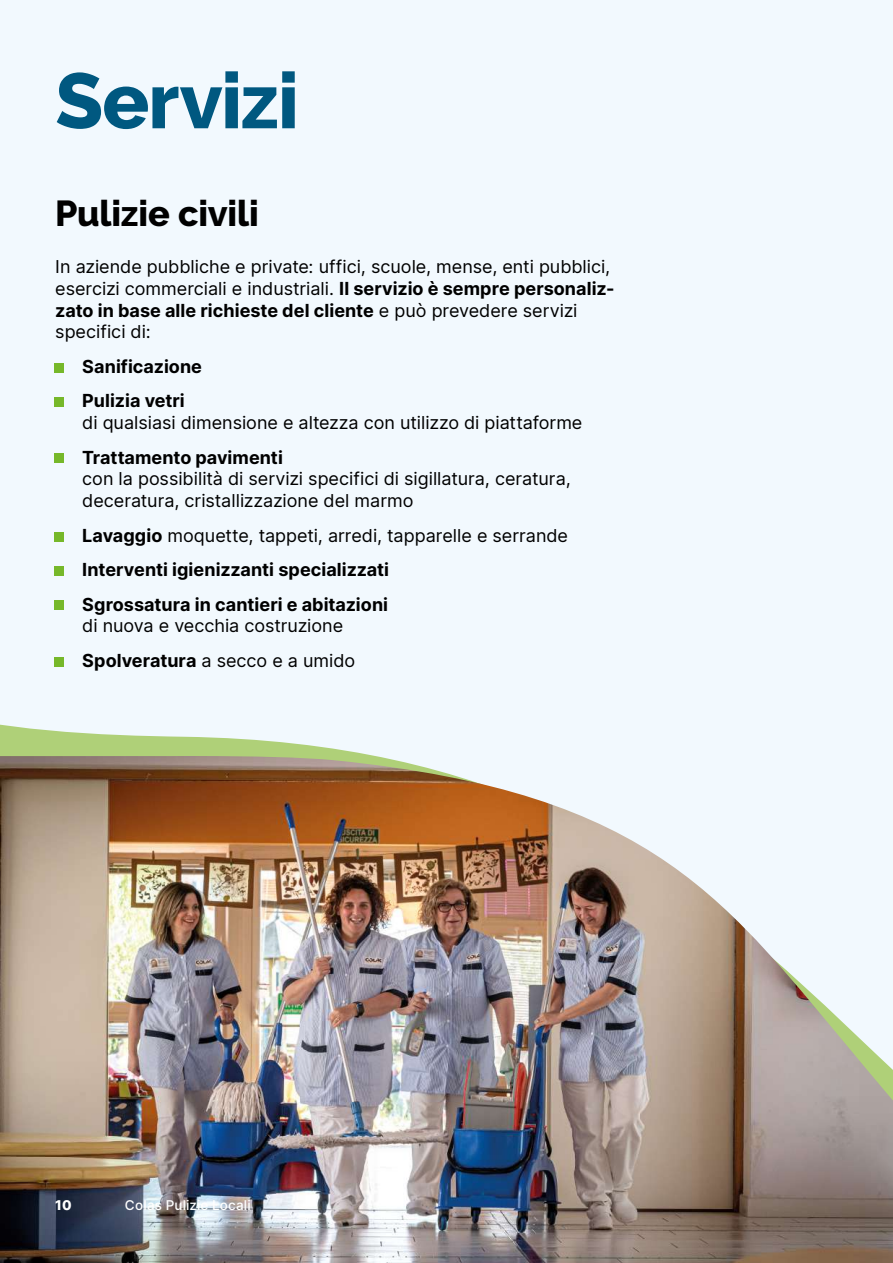
<style>
.page{position:relative;width:893px;height:1263px;background:#f2f9fe}
.page>*{position:absolute;margin:0;border:0;box-sizing:border-box;transform-origin:0 0}
.t1{font:800 78px "Raleway";letter-spacing:-.015em;color:#005880}
.t2{font:800 36px "Raleway";letter-spacing:-.005em;color:#000}
.t3{font:18px/21.8px "Inter";color:#000}
.t4{font:700 18px "Inter";color:#000}
.t5{font:500 13.5px "Inter";letter-spacing:.015em;color:#fff}
.t6{font:800 13.5px "Inter";color:#fff}
.s1{font-weight:700}
.s2{font-weight:400}
</style>
<div class="page">
<svg style="left:0;top:532px;width:375px;height:224px"></svg>
<img style="left:0;top:756px;width:893px;height:507px">
<div style="left:55px;top:363px;width:9px;height:9px;background:#76b82a"></div>
<div style="left:55px;top:398px;width:9px;height:9px;background:#76b82a"></div>
<div style="left:55px;top:454px;width:9px;height:9px;background:#76b82a"></div>
<div style="left:55px;top:532px;width:9px;height:9px;background:#76b82a"></div>
<div style="left:55px;top:566px;width:9px;height:9px;background:#76b82a"></div>
<div style="left:55px;top:601px;width:9px;height:9px;background:#76b82a"></div>
<div style="left:55px;top:657px;width:9px;height:9px;background:#76b82a"></div>
<h1 class="t1" style="left:55px;top:57px;width:245px">Servizi</h1>
<h2 class="t2" style="left:55px;top:193px;width:205px">Pulizie civili</h2>
<p class="t3" style="left:55px;top:255px;width:561px">In aziende pubbliche e private: uffici, scuole, mense, enti pubblici, esercizi commerciali e industriali. <span class="s1">Il servizio è sempre personaliz&shy;zato in base alle richieste del cliente</span> e può prevedere servizi specifici di:</p>
<p class="t4" style="left:55px;top:353px;width:148px">• Sanificazione</p>
<p class="t4" style="left:55px;top:388px;width:131px">• Pulizia vetri</p>
<p class="t3" style="left:82px;top:411px;width:502px">di qualsiasi dimensione e altezza con utilizzo di piattaforme</p>
<p class="t4" style="left:55px;top:444px;width:229px">• Trattamento pavimenti</p>
<p class="t3" style="left:82px;top:468px;width:490px">con la possibilità di servizi specifici di sigillatura, ceratura, deceratura, cristallizzazione del marmo</p>
<p class="t3" style="left:55px;top:524px;width:514px"><span class="s1">• Lavaggio</span> moquette, tappeti, arredi, tapparelle e serrande</p>
<p class="t4" style="left:55px;top:556px;width:335px">• Interventi igienizzanti specializzati</p>
<p class="t4" style="left:55px;top:591px;width:334px">• Sgrossatura in cantieri e abitazioni</p>
<p class="t3" style="left:82px;top:615px;width:262px">di nuova e vecchia costruzione</p>
<p class="t4" style="left:55px;top:647px;width:301px">• Spolveratura <span class="s2">a secco e a umido</span></p>
<p class="t6" style="left:55px;top:1195px;width:18px">10</p>
<p class="t5" style="left:125px;top:1195px;width:127px">Colas Pulizie Locali</p>
</div>
